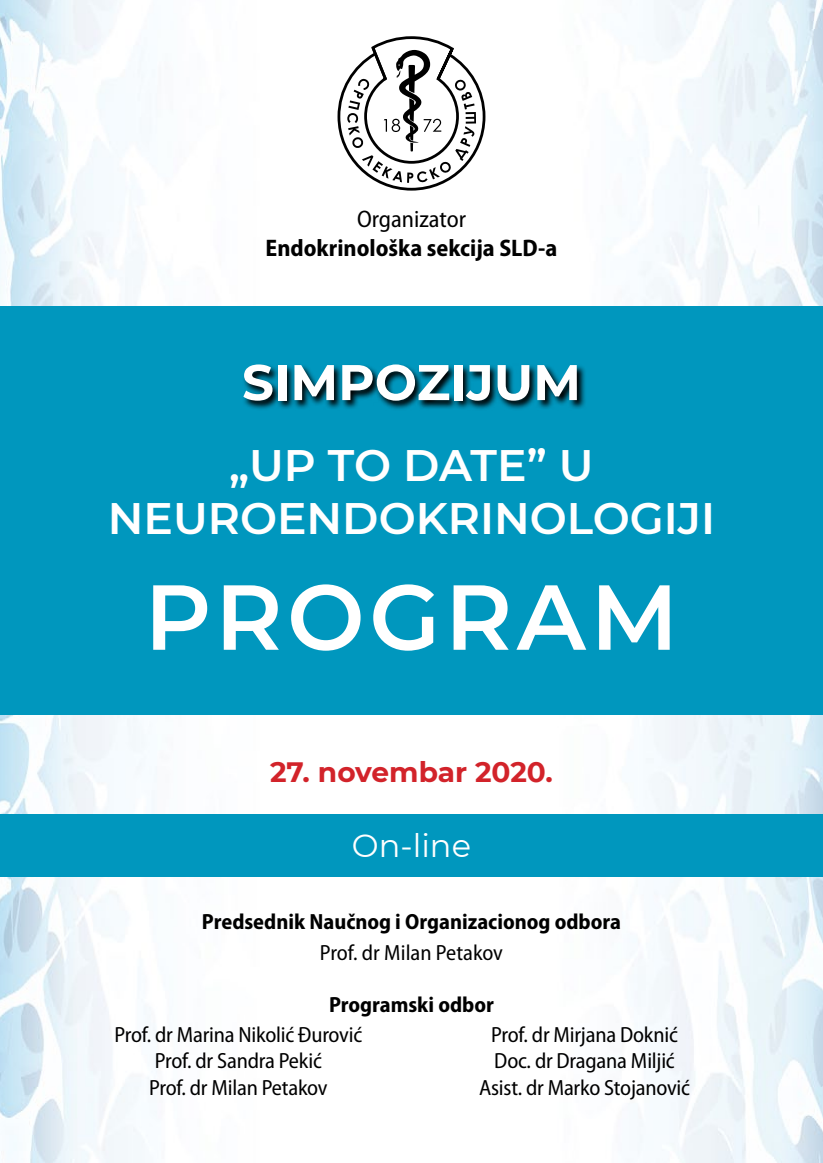
<style>
.page{position:relative;width:823px;height:1163px;background:#fff}
.page>*{position:absolute;margin:0;border:0;box-sizing:border-box;transform-origin:0 0}
.t1{font:600 92px "Montserrat";letter-spacing:.05em;color:#fff}
.t2{font:700 50px "Montserrat";color:#fff}
.t3{font:600 44px/52.8px "Montserrat";color:#fff;text-align:center}
.t4{font:32px "Montserrat";color:#fff}
.t5{font:700 28px "Montserrat";color:#d2232a}
.t6{font:700 semi-condensed 24px "Myriad Pro";color:#000}
.t7{font:semi-condensed 24px "Myriad Pro";color:#000}
.t8{font:semi-condensed 22px/26.4px "Myriad Pro";letter-spacing:-.01em;color:#000;text-align:center}
.t9{font:700 semi-condensed 22px "Myriad Pro";color:#000}
</style>
<div class="page">
<img style="left:0;top:0;width:822px;height:1162px">
<div style="left:0;top:306px;width:822px;height:409px;background:#0097be"></div>
<div style="left:326px;top:28px;width:170px;height:170px;background:#fff;border-radius:50%"></div>
<svg style="left:336px;top:35px;width:150px;height:157px"></svg>
<div style="left:0;top:813px;width:822px;height:63px;background:#0097be"></div>
<svg style="left:244px;top:365px;width:341px;height:44px"></svg>
<p class="t7" style="left:357px;top:206px;width:110px">Organizator</p>
<p class="t6" style="left:265px;top:234px;width:293px">Endokrinološka sekcija SLD-a</p>
<h2 class="t2" style="left:242px;top:346px;width:340px">SIMPOZIJUM</h2>
<h3 class="t3" style="left:108px;top:436px;width:608px">„UP TO DATE” U<br>NEUROENDOKRINOLOGIJI</h3>
<h1 class="t1" style="left:144px;top:551px;width:535px">PROGRAM</h1>
<p class="t5" style="left:270px;top:751px;width:284px">27. novembar 2020.</p>
<h3 class="t4" style="left:352px;top:823px;width:121px">On-line</h3>
<p class="t9" style="left:202px;top:909px;width:420px">Predsednik Naučnog i Organizacionog odbora</p>
<p class="t8" style="left:320px;top:939px;width:184px">Prof. dr Milan Petakov</p>
<p class="t9" style="left:329px;top:992px;width:166px">Programski odbor</p>
<p class="t8" style="left:114px;top:1021px;width:249px">Prof. dr Marina Nikolić Đurović<br>Prof. dr Sandra Pekić<br>Prof. dr Milan Petakov</p>
<p class="t8" style="left:479px;top:1021px;width:212px">Prof. dr Mirjana Doknić<br>Doc. dr Dragana Miljić<br>Asist. dr Marko Stojanović</p>
</div>
